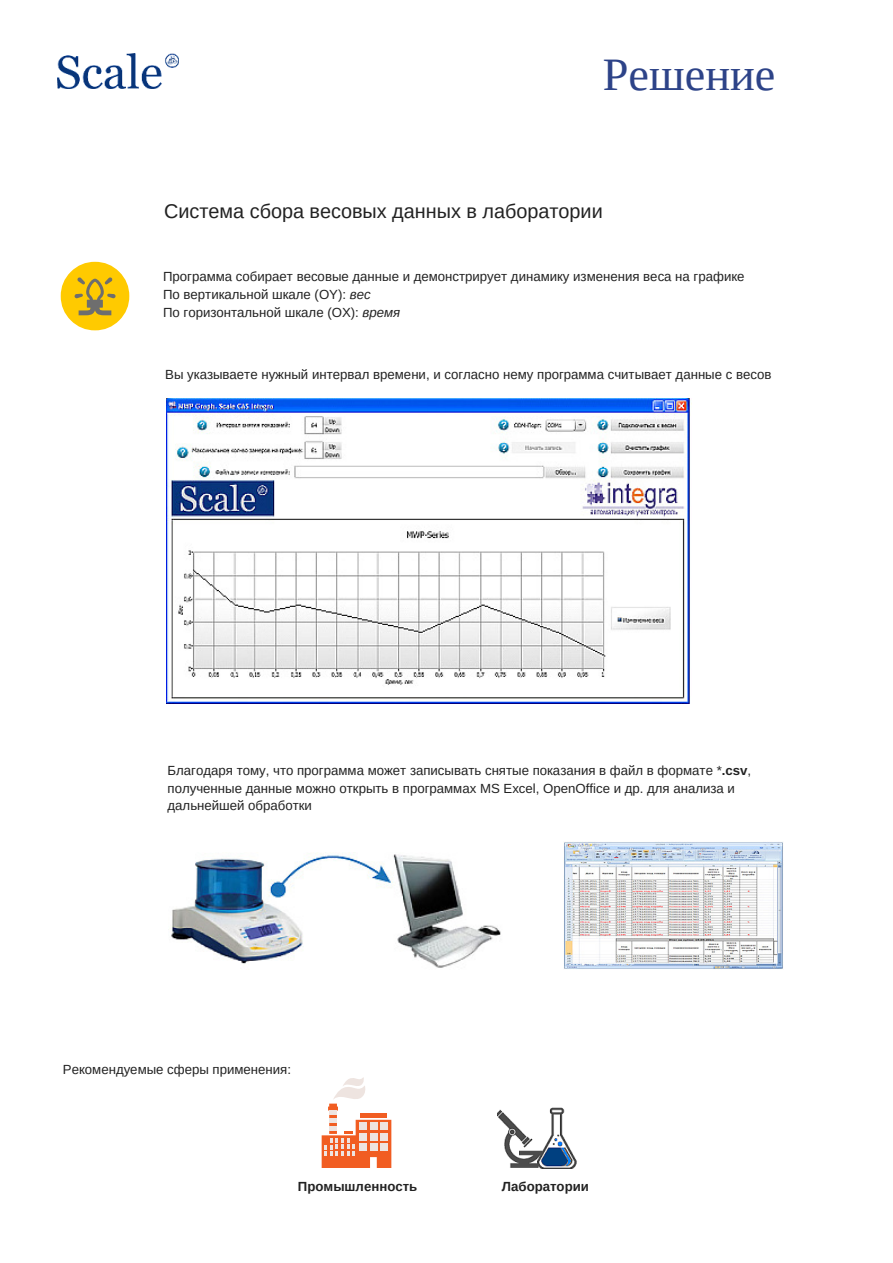
<style>
.page{position:relative;width:893px;height:1263px;background:#fff}
.page>*{position:absolute;margin:0;border:0;box-sizing:border-box;transform-origin:0 0}
.t1{font:46.35px "Tinos";color:#2d4388}
.t2{font:19.8px "Arimo";color:#222}
.t3{font:13.2px/18px "Arimo";color:#222}
.t4{font:700 13.2px "Arimo";color:#222}
.s1{font-style:italic}
.s2{font-weight:700}
</style>
<div class="page">
<img style="left:57px;top:54px;width:122px;height:35px">
<svg style="left:321px;top:1077px;width:70px;height:91px"></svg>
<svg style="left:61px;top:262px;width:68px;height:68px"></svg>
<img style="left:497px;top:1107px;width:80px;height:61px">
<img style="left:170px;top:852px;width:331px;height:116px">
<img style="left:166px;top:399px;width:524px;height:304px">
<img style="left:564px;top:842px;width:219px;height:127px">
<h1 class="t1" style="left:602px;top:48px;width:174px">Решение</h1>
<h2 class="t2" style="left:164px;top:200px;width:440px">Система сбора весовых данных в лаборатории</h2>
<p class="t3" style="left:163px;top:267px;width:583px">Программа собирает весовые данные и демонстрирует динамику изменения веса на графике<br>По вертикальной шкале (OY): <span class="s1">вес<br></span>По горизонтальной шкале (OX): <span class="s1">время</span></p>
<p class="t3" style="left:165px;top:365px;width:607px">Вы указываете нужный интервал времени, и согласно нему программа считывает данные с весов</p>
<p class="t3" style="left:167px;top:761px;width:585px">Благодаря тому, что программа может записывать снятые показания в файл в формате *<span class="s2">.csv</span>, полученные данные можно открыть в программах MS Excel, OpenOffice и др. для анализа и дальнейшей обработки</p>
<p class="t3" style="left:63px;top:1060px;width:230px">Рекомендуемые сферы применения:</p>
<p class="t4" style="left:298px;top:1178px;width:121px">Промышленность</p>
<p class="t4" style="left:502px;top:1178px;width:89px">Лаборатории</p>
</div>
